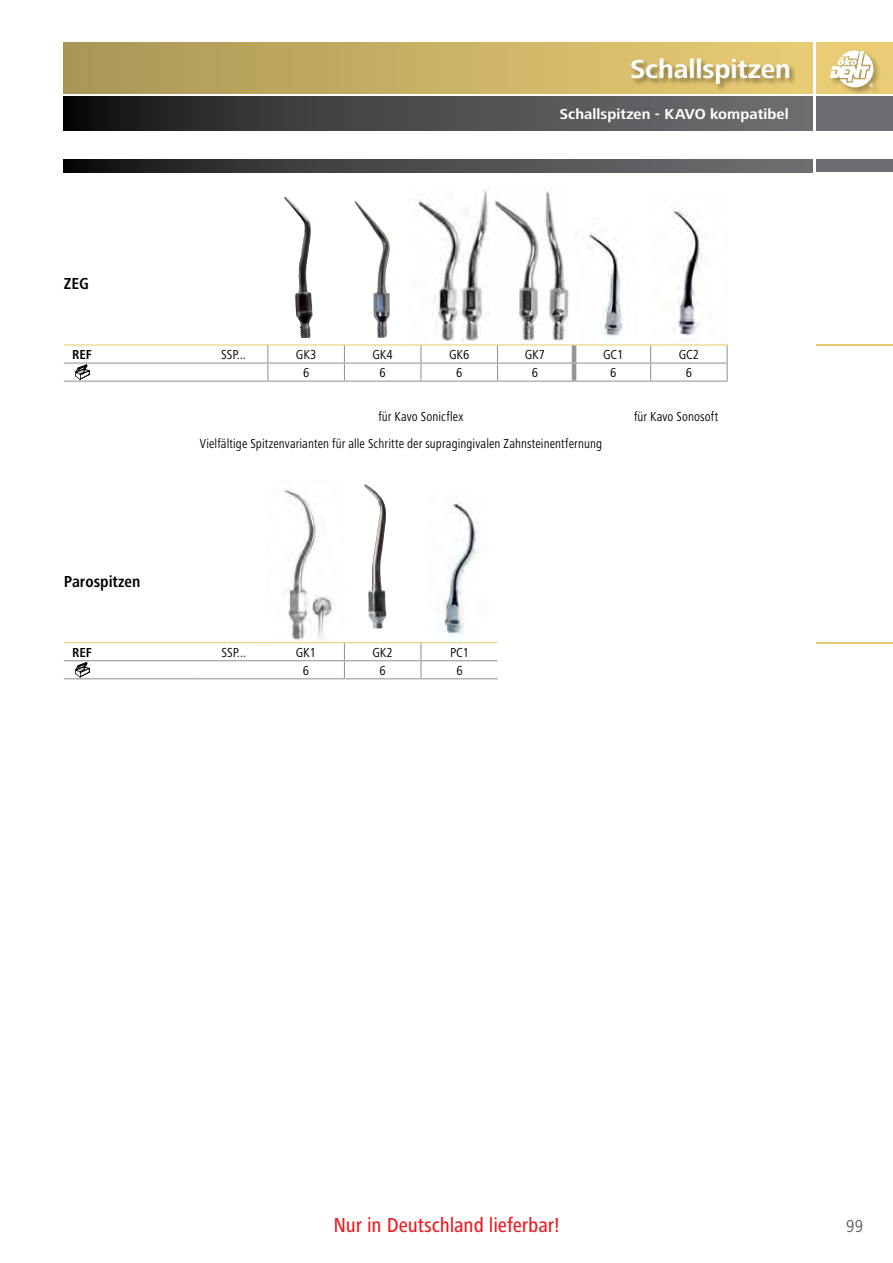
<style>
.page{position:relative;width:893px;height:1263px;background:#fff}
.page>*{position:absolute;margin:0;border:0;box-sizing:border-box;transform-origin:0 0}
.t1{font:700 27px "Frutiger Next LT";color:#fff}
.t2{font:500 condensed 21px "Frutiger Next LT";letter-spacing:-.005em;color:#ed1c24}
.t3{font:condensed 18px "Frutiger Next LT";color:#636466}
.t4{font:700 condensed 16.5px "Frutiger Next LT";color:#000}
.t5{font:700 15px "Frutiger Next LT";letter-spacing:.005em;color:#fff}
.t6{font:condensed 13.5px "Frutiger Next LT";letter-spacing:.005em;color:#000;scale:.96 1}
.t7{font:condensed 13.5px "Frutiger Next LT";letter-spacing:.005em;color:#000}
.t8{font:700 condensed 13.5px "Frutiger Next LT";color:#000}
</style>
<div class="page">
<div style="left:816px;top:159px;width:77px;height:13px;background:#6d6e71"></div>
<svg style="left:64px;top:159px;width:748px;height:13px;background:#474749"></svg>
<hr style="left:816px;top:344px;width:77px;height:1px;background:#e9cc75">
<hr style="left:816px;top:642px;width:77px;height:1px;background:#e9cc75">
<div style="left:816px;top:97px;width:77px;height:34px;background:#6d6e71"></div>
<svg style="left:64px;top:97px;width:748px;height:34px;background:#474749"></svg>
<img style="left:284px;top:490px;width:49px;height:151px">
<img style="left:364px;top:484px;width:16px;height:71px">
<img style="left:284px;top:197px;width:21px;height:45px">
<img style="left:354px;top:201px;width:29px;height:59px">
<img style="left:417px;top:190px;width:72px;height:154px">
<img style="left:494px;top:191px;width:75px;height:150px">
<img style="left:589px;top:232px;width:34px;height:108px">
<img style="left:672px;top:208px;width:30px;height:132px">
<img style="left:442px;top:501px;width:35px;height:141px">
<hr style="left:64px;top:362px;width:136px;height:2px;background:#939598">
<hr style="left:64px;top:381px;width:136px;height:1px;background:#939598">
<hr style="left:200px;top:362px;width:68px;height:2px;background:#939598">
<hr style="left:200px;top:381px;width:68px;height:1px;background:#939598">
<hr style="left:268px;top:362px;width:76px;height:2px;background:#939598">
<hr style="left:421px;top:362px;width:76px;height:2px;background:#939598">
<hr style="left:574px;top:362px;width:77px;height:2px;background:#939598">
<hr style="left:651px;top:362px;width:77px;height:2px;background:#939598">
<hr style="left:268px;top:381px;width:76px;height:1px;background:#939598">
<hr style="left:421px;top:381px;width:76px;height:1px;background:#939598">
<hr style="left:574px;top:381px;width:77px;height:1px;background:#939598">
<hr style="left:651px;top:381px;width:77px;height:1px;background:#939598">
<hr style="left:64px;top:344px;width:136px;height:1px;background:#e9cc75">
<hr style="left:200px;top:344px;width:68px;height:1px;background:#e9cc75">
<hr style="left:268px;top:344px;width:76px;height:1px;background:#e9cc75">
<hr style="left:421px;top:344px;width:76px;height:1px;background:#e9cc75">
<hr style="left:574px;top:344px;width:77px;height:1px;background:#e9cc75">
<hr style="left:651px;top:344px;width:77px;height:1px;background:#e9cc75">
<svg style="left:267px;top:345px;width:1px;height:36px"></svg>
<svg style="left:650px;top:345px;width:1px;height:36px"></svg>
<svg style="left:727px;top:345px;width:1px;height:36px"></svg>
<hr style="left:344px;top:344px;width:77px;height:1px;background:#e9cc75">
<hr style="left:344px;top:362px;width:77px;height:2px;background:#939598">
<svg style="left:344px;top:345px;width:1px;height:36px"></svg>
<svg style="left:420px;top:345px;width:1px;height:36px"></svg>
<hr style="left:344px;top:381px;width:77px;height:1px;background:#939598">
<hr style="left:497px;top:344px;width:77px;height:1px;background:#e9cc75">
<hr style="left:497px;top:362px;width:77px;height:2px;background:#939598">
<svg style="left:497px;top:345px;width:1px;height:36px"></svg>
<hr style="left:497px;top:381px;width:77px;height:1px;background:#939598">
<hr style="left:572px;top:345px;width:4px;height:17px;background:#939598">
<hr style="left:572px;top:364px;width:4px;height:17px;background:#939598">
<hr style="left:64px;top:660px;width:136px;height:1px;background:#939598">
<hr style="left:64px;top:678px;width:136px;height:1px;background:#939598">
<hr style="left:200px;top:660px;width:68px;height:1px;background:#939598">
<hr style="left:200px;top:678px;width:68px;height:1px;background:#939598">
<hr style="left:268px;top:660px;width:76px;height:1px;background:#939598">
<hr style="left:344px;top:660px;width:77px;height:1px;background:#939598">
<hr style="left:421px;top:660px;width:76px;height:1px;background:#939598">
<hr style="left:268px;top:678px;width:76px;height:1px;background:#939598">
<hr style="left:344px;top:678px;width:77px;height:1px;background:#939598">
<hr style="left:421px;top:678px;width:76px;height:1px;background:#939598">
<hr style="left:64px;top:642px;width:136px;height:1px;background:#e9cc75">
<hr style="left:200px;top:642px;width:68px;height:1px;background:#e9cc75">
<hr style="left:268px;top:642px;width:76px;height:1px;background:#e9cc75">
<hr style="left:344px;top:642px;width:77px;height:1px;background:#e9cc75">
<hr style="left:421px;top:642px;width:76px;height:1px;background:#e9cc75">
<svg style="left:344px;top:643px;width:1px;height:35px"></svg>
<svg style="left:420px;top:643px;width:1px;height:35px"></svg>
<div style="left:816px;top:43px;width:77px;height:51px;background:#e9cc75"></div>
<div style="left:64px;top:43px;width:748px;height:51px;background:linear-gradient(to right,#a99656,#e9cd75)"></div>
<div style="left:829px;top:49px;width:52px;height:46px;background:#000;opacity:.3"></div>
<svg style="left:830px;top:51px;width:43px;height:36px"></svg>
<div style="left:630px;top:58px;width:166px;height:34px;background:#000;opacity:.4"></div>
<svg style="left:76px;top:365px;width:13px;height:14px"></svg>
<svg style="left:76px;top:663px;width:13px;height:14px"></svg>
<h1 class="t1" style="left:630px;top:54px;width:162px">Schallspitzen</h1>
<p class="t4" style="left:64px;top:274px;width:27px">ZEG</p>
<p class="t5" style="left:560px;top:106px;width:231px">Schallspitzen - KAVO kompatibel</p>
<p class="t8" style="left:72px;top:347px;width:21px">REF</p>
<p class="t7" style="left:221px;top:347px;width:26px">SSP...</p>
<p class="t7" style="left:296px;top:347px;width:22px">GK3</p>
<p class="t7" style="left:372px;top:347px;width:22px">GK4</p>
<p class="t7" style="left:449px;top:347px;width:22px">GK6</p>
<p class="t7" style="left:525px;top:347px;width:22px">GK7</p>
<p class="t7" style="left:603px;top:347px;width:22px">GC1</p>
<p class="t7" style="left:679px;top:347px;width:22px">GC2</p>
<p class="t7" style="left:303px;top:365px;width:8px">6</p>
<p class="t7" style="left:380px;top:365px;width:8px">6</p>
<p class="t7" style="left:456px;top:365px;width:8px">6</p>
<p class="t7" style="left:532px;top:365px;width:8px">6</p>
<p class="t7" style="left:610px;top:365px;width:8px">6</p>
<p class="t7" style="left:686px;top:365px;width:8px">6</p>
<p class="t6" style="left:378px;top:409px;width:90px">für Kavo Sonicflex</p>
<p class="t6" style="left:634px;top:409px;width:89px">für Kavo Sonosoft</p>
<p class="t4" style="left:64px;top:572px;width:78px">Parospitzen</p>
<p class="t6" style="left:200px;top:436px;width:421px">Vielfältige Spitzenvarianten für alle Schritte der supragingivalen Zahnsteinentfernung</p>
<p class="t8" style="left:72px;top:645px;width:21px">REF</p>
<p class="t7" style="left:221px;top:645px;width:26px">SSP...</p>
<p class="t7" style="left:296px;top:645px;width:22px">GK1</p>
<p class="t7" style="left:372px;top:645px;width:22px">GK2</p>
<p class="t7" style="left:450px;top:645px;width:20px">PC1</p>
<p class="t7" style="left:303px;top:663px;width:8px">6</p>
<p class="t7" style="left:380px;top:663px;width:8px">6</p>
<p class="t7" style="left:456px;top:663px;width:8px">6</p>
<h2 class="t2" style="left:333px;top:1214px;width:228px">Nur in Deutschland lieferbar!</h2>
<h3 class="t3" style="left:846px;top:1216px;width:18px">99</h3>
</div>
